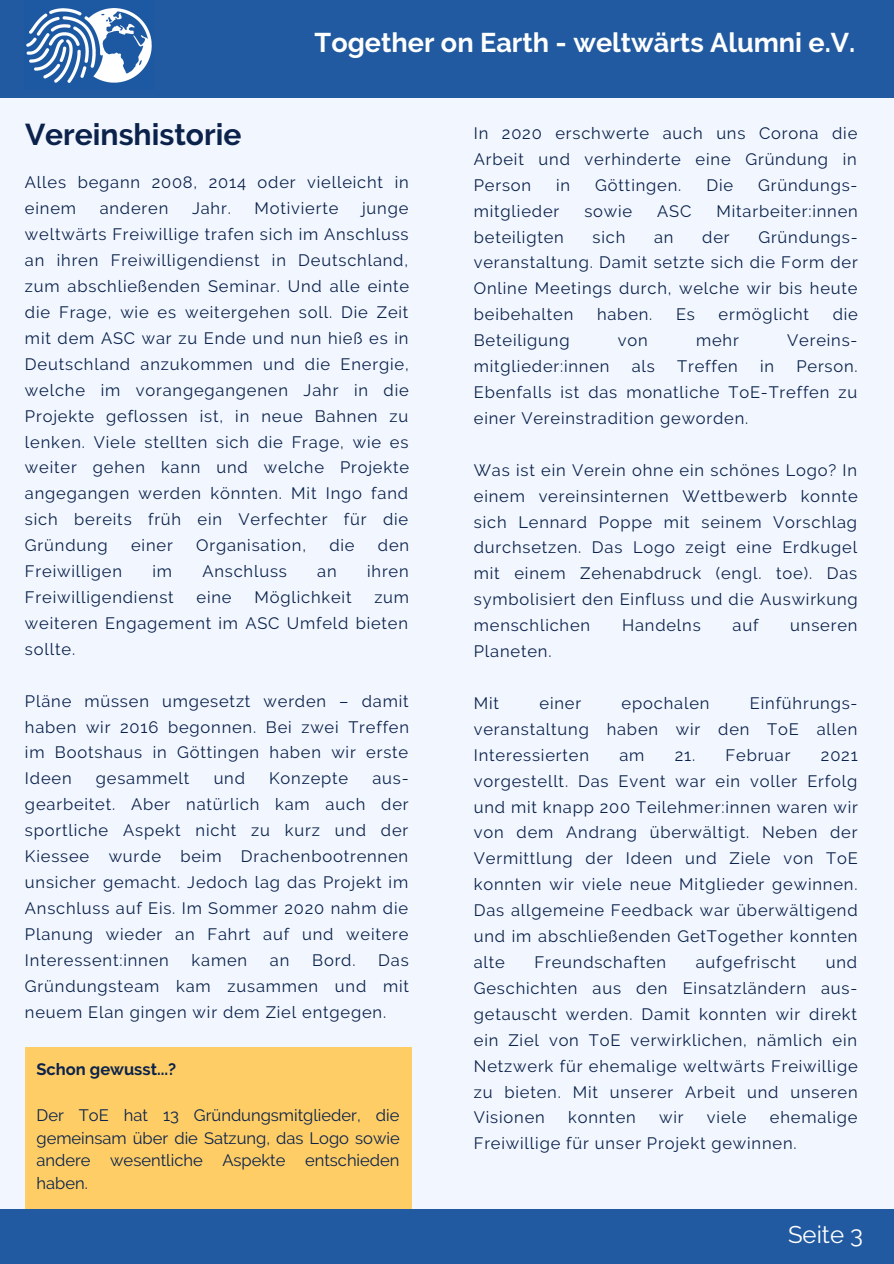
<style>
.page{position:relative;width:894px;height:1264px;background:#fff}
.page>*{position:absolute;margin:0;border:0;box-sizing:border-box;transform-origin:0 0}
.t1{font:700 30px "Raleway";color:#0b224b}
.t2{font:700 27px "Raleway";color:#fff}
.t3{font:24px "Raleway";color:#fff}
.t4{font:16.5px/26px "Raleway";letter-spacing:.05em;color:#0b224b;text-align:justify}
.t5{font:700 16.5px "Raleway";color:#0b224b}
</style>
<div class="page">
<div style="left:0;top:0;width:893px;height:1263px;background:#f2f7ff"></div>
<div style="left:0;top:0;width:893px;height:98px;background:#215aa0"></div>
<img style="left:26px;top:8px;width:126px;height:75px">
<div style="left:25px;top:1047px;width:386px;height:161px;background:#fecd65"></div>
<div style="left:0;top:1208px;width:893px;height:55px;background:#215aa0"></div>
<p class="t2" style="left:314px;top:27px;width:542px">Together on Earth - weltwärts Alumni e.V.</p>
<p class="t1" style="left:25px;top:117px;width:218px">Vereinshistorie</p>
<p class="t4" style="left:25px;top:170px;width:385px">Alles begann 2008, 2014 oder vielleicht in einem</p>
<p class="t4" style="left:25px;top:195px;width:385px;text-indent:337px">junge weltwärts Freiwillige trafen sich im Anschluss an ihren Freiwilligendienst in Deutschland, zum abschließenden Seminar. Und alle einte die Frage, wie es weitergehen soll. Die Zeit mit dem ASC war zu Ende und nun hieß es in Deutschland anzukommen und die Energie, welche im vorangegangenen Jahr in die Projekte geflossen ist, in neue Bahnen zu lenken. Viele stellten sich die Frage, wie es weiter gehen kann und welche Projekte angegangen werden könnten. Mit Ingo fand sich bereits früh ein Verfechter für die Gründung</p>
<p class="t4" style="left:100px;top:195px;width:70px">anderen</p>
<p class="t4" style="left:192px;top:195px;width:40px">Jahr.</p>
<p class="t4" style="left:254px;top:195px;width:85px">Motivierte</p>
<p class="t4" style="left:131px;top:532px;width:43px">einer</p>
<p class="t4" style="left:196px;top:532px;width:111px">Organisation,</p>
<p class="t4" style="left:329px;top:532px;width:27px">die</p>
<p class="t4" style="left:378px;top:532px;width:33px">den</p>
<p class="t4" style="left:25px;top:558px;width:98px">Freiwilligen</p>
<p class="t4" style="left:152px;top:558px;width:21px">im</p>
<p class="t4" style="left:202px;top:558px;width:86px">Anschluss</p>
<p class="t4" style="left:317px;top:558px;width:21px">an</p>
<p class="t4" style="left:367px;top:558px;width:43px">ihren</p>
<p class="t4" style="left:25px;top:584px;width:150px">Freiwilligendienst</p>
<p class="t4" style="left:196px;top:584px;width:37px">eine</p>
<p class="t4" style="left:254px;top:584px;width:99px">Möglichkeit</p>
<p class="t4" style="left:25px;top:584px;width:385px;text-indent:349px">zum weiteren Engagement im ASC Umfeld bieten sollte.</p>
<p class="t4" style="left:25px;top:688px;width:385px">Pläne müssen umgesetzt werden – damit haben wir 2016 begonnen. Bei zwei Treffen im Bootshaus in Göttingen haben wir erste Ideen</p>
<p class="t4" style="left:96px;top:765px;width:95px">gesammelt</p>
<p class="t4" style="left:213px;top:765px;width:33px">und</p>
<p class="t4" style="left:269px;top:765px;width:81px">Konzepte</p>
<p class="t4" style="left:25px;top:765px;width:385px;text-indent:347px">aus&shy;gearbeitet. Aber natürlich kam auch der sportliche Aspekt nicht zu kurz und der Kiessee wurde beim Drachenbootrennen unsicher gemacht. Jedoch lag das Projekt im Anschluss auf Eis. Im Sommer 2020 nahm die Planung wieder an Fahrt auf und weitere Interessent:innen</p>
<p class="t4" style="left:192px;top:946px;width:57px">kamen</p>
<p class="t4" style="left:270px;top:946px;width:21px">an</p>
<p class="t4" style="left:312px;top:946px;width:45px">Bord.</p>
<p class="t4" style="left:25px;top:946px;width:385px;text-indent:353px">Das Gründungsteam kam zusammen und mit neuem Elan gingen wir dem Ziel entgegen.</p>
<p class="t5" style="left:36px;top:1059px;width:141px">Schon gewusst...?</p>
<p class="t4" style="left:36px;top:1103px;width:364px;line-height:22.5px">Der ToE hat 13 Gründungsmitglieder, die gemeinsam über die Satzung, das Logo sowie andere wesentliche Aspekte entschieden haben.</p>
<p class="t4" style="left:473px;top:120px;width:385px">In 2020 erschwerte auch uns Corona die Arbeit und verhinderte eine Gründung in Person</p>
<p class="t4" style="left:556px;top:172px;width:16px">in</p>
<p class="t4" style="left:595px;top:172px;width:87px">Göttingen.</p>
<p class="t4" style="left:706px;top:172px;width:28px">Die</p>
<p class="t4" style="left:758px;top:172px;width:101px">Gründungs-</p>
<p class="t4" style="left:473px;top:198px;width:87px">mitglieder</p>
<p class="t4" style="left:584px;top:198px;width:49px">sowie</p>
<p class="t4" style="left:657px;top:198px;width:36px">ASC</p>
<p class="t4" style="left:716px;top:198px;width:143px">Mitarbeiter:innen</p>
<p class="t4" style="left:473px;top:224px;width:92px">beteiligten</p>
<p class="t4" style="left:592px;top:224px;width:34px">sich</p>
<p class="t4" style="left:654px;top:224px;width:21px">an</p>
<p class="t4" style="left:702px;top:224px;width:29px">der</p>
<p class="t4" style="left:473px;top:224px;width:385px;text-indent:284px">Gründungs&shy;veranstaltung. Damit setzte sich die Form der Online Meetings durch, welche wir bis heute beibehalten</p>
<p class="t4" style="left:597px;top:301px;width:57px">haben.</p>
<p class="t4" style="left:675px;top:301px;width:20px">Es</p>
<p class="t4" style="left:718px;top:301px;width:92px">ermöglicht</p>
<p class="t4" style="left:832px;top:301px;width:27px">die</p>
<p class="t4" style="left:473px;top:327px;width:97px">Beteiligung</p>
<p class="t4" style="left:617px;top:327px;width:31px">von</p>
<p class="t4" style="left:695px;top:327px;width:44px">mehr</p>
<p class="t4" style="left:787px;top:327px;width:72px">Vereins-</p>
<p class="t4" style="left:473px;top:353px;width:137px">mitglieder:innen</p>
<p class="t4" style="left:631px;top:353px;width:25px">als</p>
<p class="t4" style="left:677px;top:353px;width:62px">Treffen</p>
<p class="t4" style="left:759px;top:353px;width:16px">in</p>
<p class="t4" style="left:473px;top:353px;width:385px;text-indent:322px">Person.<br>Ebenfalls ist das monatliche ToE-Treffen zu einer Vereinstradition geworden.</p>
<p class="t4" style="left:473px;top:457px;width:385px">Was ist ein Verein ohne ein schönes Logo? In einem vereinsinternen Wettbewerb konnte sich Lennard Poppe mit seinem Vorschlag durchsetzen. Das Logo zeigt eine Erdkugel mit einem Zehenabdruck (engl. toe). Das symbolisiert den Einfluss und die Auswirkung menschlichen</p>
<p class="t4" style="left:622px;top:612px;width:80px">Handelns</p>
<p class="t4" style="left:732px;top:612px;width:27px">auf</p>
<p class="t4" style="left:790px;top:612px;width:69px">unseren</p>
<p class="t4" style="left:473px;top:638px;width:79px">Planeten.</p>
<p class="t4" style="left:473px;top:690px;width:27px">Mit</p>
<p class="t4" style="left:539px;top:690px;width:43px">einer</p>
<p class="t4" style="left:621px;top:690px;width:89px">epochalen</p>
<p class="t4" style="left:473px;top:690px;width:385px;text-indent:276px">Einführungs&shy;veranstaltung haben wir den ToE allen Interessierten</p>
<p class="t4" style="left:619px;top:742px;width:26px">am</p>
<p class="t4" style="left:674px;top:742px;width:117px">21. Februar</p>
<p class="t4" style="left:473px;top:742px;width:385px;text-indent:347px">2021 vorgestellt. Das Event war ein voller Erfolg und mit knapp 200 Teilehmer:innen waren wir von dem Andrang überwältigt. Neben der Vermittlung der Ideen und Ziele von ToE konnten wir viele neue Mitglieder gewinnen.<br>Das allgemeine Feedback war überwältigend und im abschließenden GetTogether konnten alte</p>
<p class="t4" style="left:534px;top:949px;width:133px">Freundschaften</p>
<p class="t4" style="left:695px;top:949px;width:102px">aufgefrischt</p>
<p class="t4" style="left:473px;top:949px;width:385px;text-indent:352px">und Geschichten aus den Einsatzländern aus&shy;getauscht werden. Damit konnten wir direkt ein Ziel von ToE verwirklichen, nämlich ein Netzwerk für ehemalige weltwärts Freiwillige zu bieten. Mit unserer Arbeit und unseren Visionen</p>
<p class="t4" style="left:473px;top:1104px;width:385px;text-indent:296px">ehemalige<br>Freiwillige für unser Projekt gewinnen.</p>
<p class="t4" style="left:568px;top:1104px;width:69px">konnten</p>
<p class="t4" style="left:659px;top:1104px;width:26px">wir</p>
<p class="t4" style="left:706px;top:1104px;width:41px">viele</p>
<p class="t3" style="left:787px;top:1220px;width:76px">Seite 3</p>
</div>
